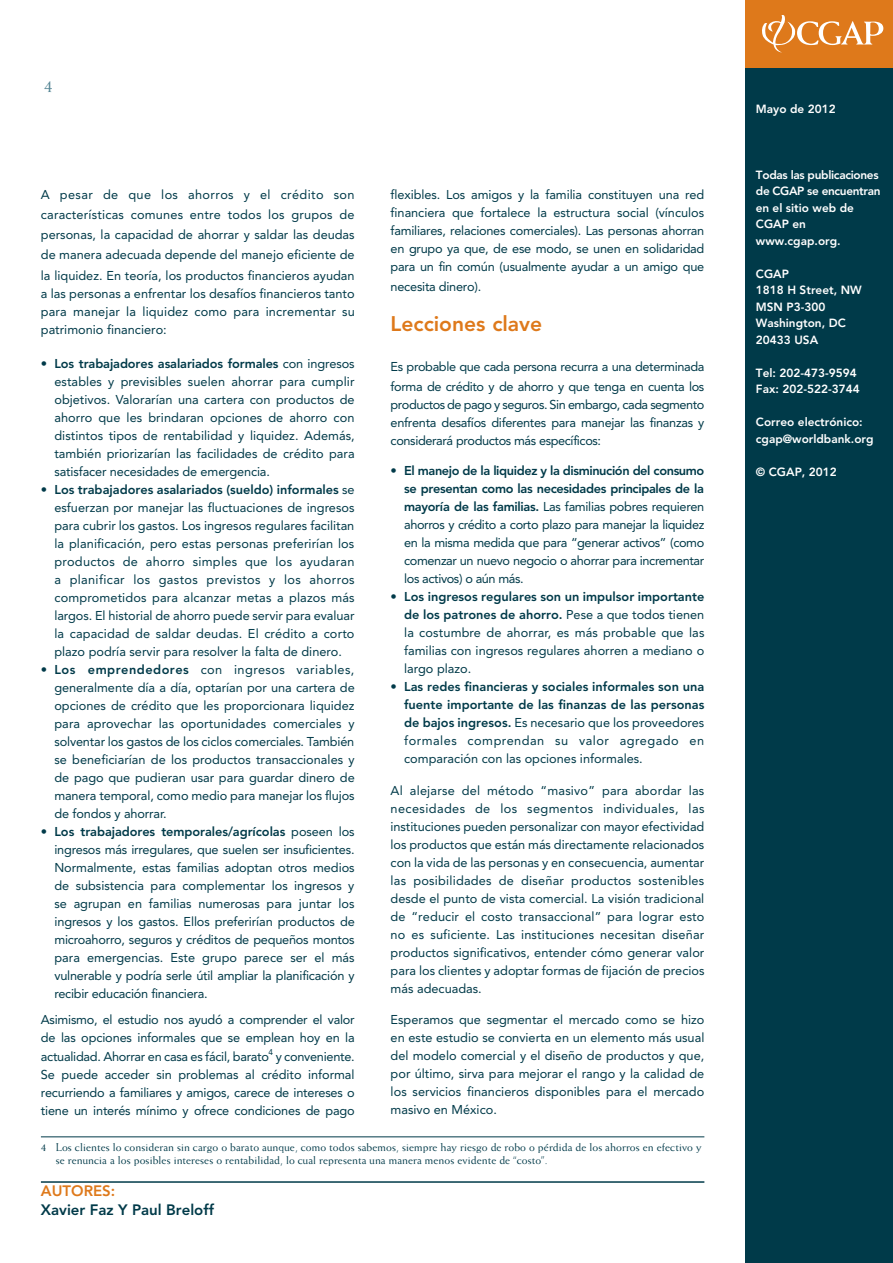
<style>
.page{position:relative;width:893px;height:1263px;background:#fff}
.page>*{position:absolute;margin:0;border:0;box-sizing:border-box;transform-origin:0 0}
.subhead_1{font:800 21px "Avenir";color:#de791b}
.t1{font:18px "Weiss";color:#548594}
.body_text{font:800 15px "Avenir";color:#003a49}
.body_text-2{font:800 15px "Avenir";color:#de791b}
.body_text-3{font:12.75px/18px "Avenir";letter-spacing:-.01em;color:#003a49;text-align:justify}
.t2{font:800 12.75px/18px "Avenir";color:#003a49;text-align:justify}
.body_text-4{font:12.75px/20.2px "Avenir";letter-spacing:-.03em;color:#003a49}
.t3{font:800 11.85px/16.5px "Avenir";color:#fff}
.t4{font:800 11.85px/16.5px "Avenir";letter-spacing:-.025em;color:#fff}
.first_footnote{font:11.25px/13.5px "Weiss";letter-spacing:.01em;color:#003a49}
.s1{font-weight:800}
.s2{font-weight:400}
</style>
<div class="page">
<div style="left:746px;top:54px;width:147px;height:1209px;background:#003a49"></div>
<div style="left:746px;top:0;width:147px;height:68px;background:#de791b"></div>
<svg style="left:762px;top:15px;width:121px;height:38px"></svg>
<hr style="left:41px;top:1136px;width:663px;height:1px;background:#003a49">
<hr style="left:41px;top:1181px;width:663px;height:2px;background:#003a49">
<h2 class="t1" style="left:44px;top:76px;width:10px">4</h2>
<p class="body_text-3" style="left:391px;top:185px;width:315px">flexibles. Los amigos y la familia constituyen una red financiera que fortalece la estructura social (vínculos familiares, relaciones comerciales). Las personas ahorran en grupo ya que, de ese modo, se unen en solidaridad para un fin común (usualmente ayudar a un amigo que</p>
<p class="body_text-3" style="left:391px;top:277px;width:92px">necesita dinero).</p>
<p class="subhead_1" style="left:391px;top:312px;width:153px">Lecciones clave</p>
<p class="body_text-4" style="left:391px;top:357px;width:315px">Es probable que cada persona recurra a una determinada forma de crédito y de ahorro y que tenga en cuenta los</p>
<p class="body_text-3" style="left:391px;top:396px;width:315px">productos de pago y seguros. Sin embargo, cada segmento enfrenta desafíos diferentes para manejar las finanzas y considerará productos más específicos:</p>
<p class="body_text-3" style="left:404px;top:462px;width:302px;text-indent:-14px"><span class="s1">• El manejo de la liquidez y la disminución del consumo se presentan como las necesidades principales de la mayoría de las familias.</span> Las familias pobres requieren ahorros y crédito a corto plazo para manejar la liquidez en la misma medida que para “generar activos” (como comenzar un nuevo negocio o ahorrar para incrementar los activos) o aún más.</p>
<p class="body_text-3" style="left:404px;top:588px;width:302px;text-indent:-14px"><span class="s1">• Los ingresos regulares son un impulsor importante de los patrones de ahorro.</span> Pese a que todos tienen la costumbre de ahorrar, es más probable que las familias con ingresos regulares ahorren a mediano o largo plazo.</p>
<p class="t2" style="left:404px;top:678px;width:302px;text-indent:-14px">• Las redes financieras y sociales informales son una fuente importante de las finanzas de las personas de bajos ingresos. <span class="s2">Es necesario que los proveedores formales comprendan su valor agregado en comparación con las opciones informales.</span></p>
<p class="body_text-3" style="left:391px;top:781px;width:315px">Al alejarse del método “masivo” para abordar las necesidades de los segmentos individuales, las instituciones pueden personalizar con mayor efectividad los productos que están más directamente relacionados con la vida de las personas y en consecuencia, aumentar las posibilidades de diseñar productos sostenibles desde el punto de vista comercial. La visión tradicional de “reducir el costo transaccional” para lograr esto no es suficiente. Las instituciones necesitan diseñar productos significativos, entender cómo generar valor para los clientes y adoptar formas de fijación de precios más adecuadas.</p>
<p class="body_text-3" style="left:391px;top:1011px;width:315px">Esperamos que segmentar el mercado como se hizo en este estudio se convierta en un elemento más usual del modelo comercial y el diseño de productos y que, por último, sirva para mejorar el rango y la calidad de los servicios financieros disponibles para el mercado masivo en México.</p>
<p class="first_footnote" style="left:56px;top:1140px;width:647px;text-indent:-15px">4 Los clientes lo consideran sin cargo o barato aunque, como todos sabemos, siempre hay riesgo de robo o pérdida de los ahorros en efectivo y se renuncia a los posibles intereses o rentabilidad, lo cual representa una manera menos evidente de “costo”.</p>
<p class="body_text-2" style="left:41px;top:1182px;width:76px">AUTORES:</p>
<p class="body_text" style="left:41px;top:1201px;width:175px">Xavier Faz Y Paul Breloff</p>
<p class="body_text-3" style="left:41px;top:184px;width:315px;line-height:20.2px">A pesar de que los ahorros y el crédito son características comunes entre todos los grupos de personas, la capacidad de ahorrar y saldar las deudas de manera adecuada depende del manejo eficiente de la liquidez. En teoría, los productos financieros ayudan</p>
<p class="body_text-3" style="left:41px;top:284px;width:315px">a las personas a enfrentar los desafíos financieros tanto para manejar la liquidez como para incrementar su patrimonio financiero:</p>
<p class="body_text-3" style="left:54px;top:354px;width:302px;text-indent:-14px"><span class="s1">• Los trabajadores asalariados formales</span> con ingresos estables y previsibles suelen ahorrar para cumplir objetivos. Valorarían una cartera con productos de ahorro que les brindaran opciones de ahorro con distintos tipos de rentabilidad y liquidez. Además, también priorizarían las facilidades de crédito para satisfacer necesidades de emergencia.</p>
<p class="body_text-3" style="left:54px;top:480px;width:302px;text-indent:-14px"><span class="s1">• Los trabajadores asalariados (sueldo) informales</span> se esfuerzan por manejar las fluctuaciones de ingresos para cubrir los gastos. Los ingresos regulares facilitan la planificación, pero estas personas preferirían los productos de ahorro simples que los ayudaran a planificar los gastos previstos y los ahorros comprometidos para alcanzar metas a plazos más largos. El historial de ahorro puede servir para evaluar la capacidad de saldar deudas. El crédito a corto plazo podría servir para resolver la falta de dinero.</p>
<p class="body_text-3" style="left:54px;top:660px;width:302px;text-indent:-14px"><span class="s1">• Los emprendedores</span> con ingresos variables, generalmente día a día, optarían por una cartera de opciones de crédito que les proporcionara liquidez para aprovechar las oportunidades comerciales y solventar los gastos de los ciclos comerciales. También se beneficiarían de los productos transaccionales y de pago que pudieran usar para guardar dinero de manera temporal, como medio para manejar los flujos de fondos y ahorrar.</p>
<p class="body_text-3" style="left:54px;top:822px;width:302px;text-indent:-14px"><span class="s1">• Los trabajadores temporales/agrícolas</span> poseen los ingresos más irregulares, que suelen ser insuficientes.<br>Normalmente, estas familias adoptan otros medios de subsistencia para complementar los ingresos y se agrupan en familias numerosas para juntar los ingresos y los gastos. Ellos preferirían productos de microahorro, seguros y créditos de pequeños montos para emergencias. Este grupo parece ser el más vulnerable y podría serle útil ampliar la planificación y recibir educación financiera.</p>
<p class="body_text-3" style="left:41px;top:1011px;width:315px">Asimismo, el estudio nos ayudó a comprender el valor de las opciones informales que se emplean hoy en la actualidad. Ahorrar en casa es fácil, barato<sup>4</sup> y conveniente.<br>Se puede acceder sin problemas al crédito informal recurriendo a familiares y amigos, carece de intereses o tiene un interés mínimo y ofrece condiciones de pago</p>
<p class="t3" style="left:756px;top:101px;width:81px">Mayo de 2012</p>
<p class="t4" style="left:756px;top:167px;width:126px">Todas las publicaciones de CGAP se encuentran en el sitio web de<br>CGAP en www.cgap.org.</p>
<p class="t3" style="left:756px;top:266px;width:35px">CGAP</p>
<p class="t3" style="left:756px;top:282px;width:107px">1818 H Street, NW</p>
<p class="t3" style="left:756px;top:299px;width:71px">MSN P3-300</p>
<p class="t3" style="left:756px;top:315px;width:91px">Washington, DC<br>20433 USA</p>
<p class="t3" style="left:756px;top:365px;width:102px">Tel: 202-473-9594</p>
<p class="t3" style="left:756px;top:381px;width:105px">Fax: 202-522-3744</p>
<p class="t3" style="left:756px;top:414px;width:108px">Correo electrónico:</p>
<p class="t3" style="left:756px;top:431px;width:119px">cgap@worldbank.org</p>
<p class="t3" style="left:756px;top:464px;width:82px">© CGAP, 2012</p>
</div>
